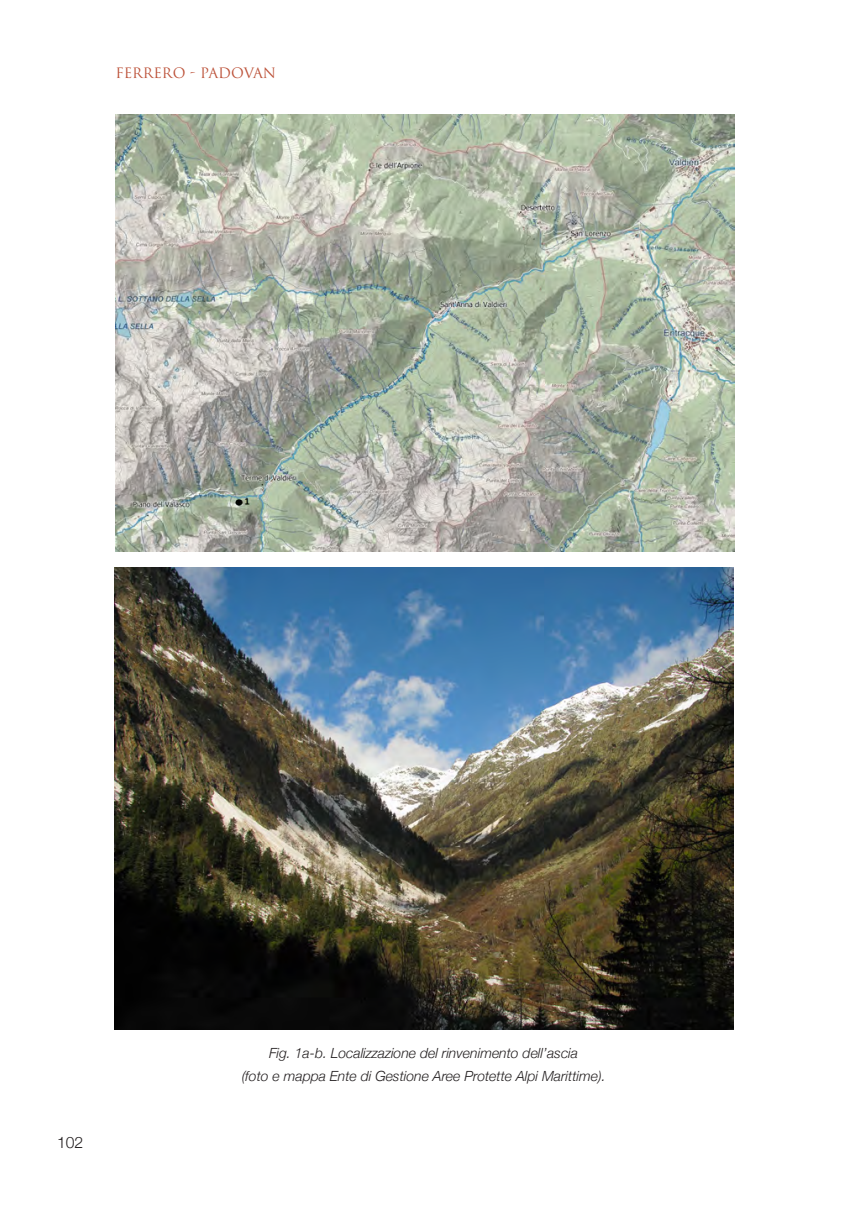
<style>
.page{position:relative;width:849px;height:1221px;background:#fff}
.page>*{position:absolute;margin:0;border:0;box-sizing:border-box;transform-origin:0 0}
.t1{font:300 15.75px "Helvetica Neue";color:#231f20}
.DIDASCALIE{font:italic 300 14px "Helvetica Neue";color:#231f20}
.Normale{font:14px "Trajan Pro";color:#bc5138}
</style>
<div class="page">
<img style="left:115px;top:114px;width:619px;height:438px">
<img style="left:114px;top:567px;width:619px;height:462px">
<p class="Normale" style="left:115px;top:63px;width:162px">FERRERO - PADOVAN</p>
<p class="t1" style="left:57px;top:1129px;width:28px">102</p>
<p class="DIDASCALIE" style="left:269px;top:1041px;width:310px">Fig. 1a-b. Localizzazione del rinvenimento dell’ascia</p>
<p class="DIDASCALIE" style="left:241px;top:1064px;width:365px">(foto e mappa Ente di Gestione Aree Protette Alpi Marittime).</p>
</div>
